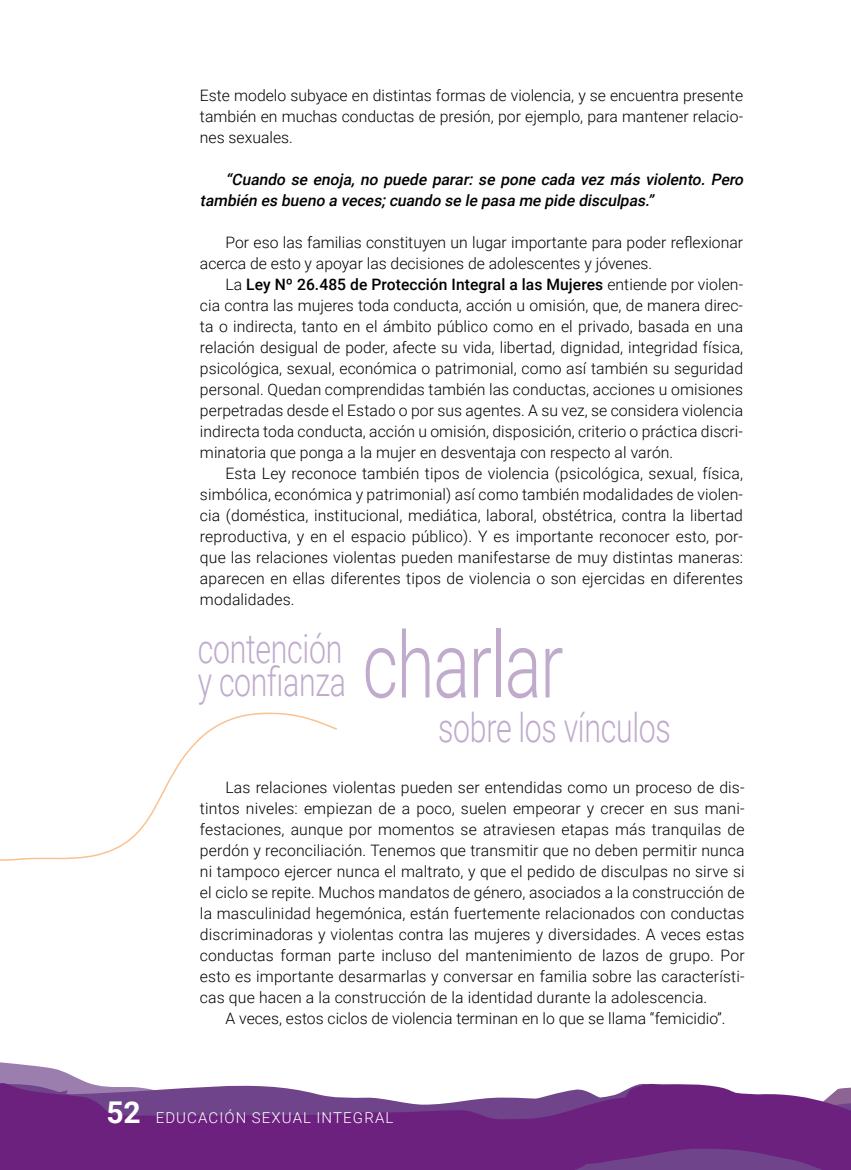
<style>
.page{position:relative;width:851px;height:1170px;background:#fff}
.page>*{position:absolute;margin:0;border:0;box-sizing:border-box;transform-origin:0 0}
.t1{font:300 91.95px "Roboto";color:#c0abcd;scale:.75 1}
.t2{font:300 40.35px/33px "Roboto";letter-spacing:-.01em;color:#c0abcd;scale:.75 1}
.t3{font:300 15.75px/21px "Roboto";letter-spacing:.005em;color:#000;text-align:justify}
.t4{font:italic 500 15.75px/21px "Roboto";color:#000}
.t5{font:300 15px "Roboto";letter-spacing:.075em;color:#fff}
.s1{font-weight:500}
.s2{font-weight:700;font-size:30px}
</style>
<div class="page">
<svg style="left:0;top:1062px;width:442px;height:107px;fill:#6c217f"></svg>
<svg style="left:442px;top:1083px;width:408px;height:86px;background:#7e4290"></svg>
<svg style="left:0;top:712px;width:337px;height:149px"></svg>
<p class="t3" style="left:200px;top:84px;width:544px">Este modelo subyace en distintas formas de violencia, y se encuentra presente también en muchas conductas de presión, por ejemplo, para mantener relacio&shy;nes sexuales.</p>
<p class="t4" style="left:200px;top:168px;width:548px;text-indent:26px">“Cuando se enoja, no puede parar: se pone cada vez más violento. Pero también es bueno a veces;cuando se le pasa me pide disculpas.”</p>
<p class="t3" style="left:200px;top:231px;width:544px;text-indent:26px">Por eso las familias constituyen un lugar importante para poder reflexionar acerca de esto y apoyar las decisiones de adolescentes y jóvenes.</p>
<p class="t3" style="left:200px;top:273px;width:544px;text-indent:26px">La <span class="s1">Ley Nº 26.485 de Protección Integral a las Mujeres</span> entiende por violen&shy;cia contra las mujeres toda conducta, acción u omisión, que, de manera direc&shy;ta o indirecta, tanto en el ámbito público como en el privado, basada en una relación desigual de poder, afecte su vida, libertad, dignidad, integridad física, psicológica, sexual, económica o patrimonial, como así también su seguridad personal. Quedan comprendidas también las conductas, acciones u omisiones perpetradas desde el Estado o por sus agentes. A su vez, se considera violencia indirecta toda conducta, acción u omisión, disposición, criterio o práctica discri&shy;minatoria que ponga a la mujer en desventaja con respecto al varón.</p>
<p class="t3" style="left:200px;top:462px;width:544px;text-indent:26px">Esta Ley reconoce también tipos de violencia (psicológica, sexual, física, simbólica, económica y patrimonial) así como también modalidades de violen&shy;cia (doméstica, institucional, mediática, laboral, obstétrica, contra la libertad reproductiva, y en el espacio público). Y es importante reconocer esto, por&shy;que las relaciones violentas pueden manifestarse de muy distintas maneras: aparecen en ellas diferentes tipos de violencia o son ejercidas en diferentes modalidades.</p>
<h2 class="t2" style="left:198px;top:630px;width:199px">contención y confianza</h2>
<h1 class="t1" style="left:362px;top:600px;width:269px">charlar</h1>
<h2 class="t2" style="left:438px;top:709px;width:311px">sobre los vínculos</h2>
<p class="t3" style="left:200px;top:776px;width:546px;text-indent:26px">Las relaciones violentas pueden ser entendidas como un proceso de dis&shy;tintos niveles: empiezan de a poco, suelen empeorar y crecer en sus mani&shy;festaciones, aunque por momentos se atraviesen etapas más tranquilas de perdón y reconciliación. Tenemos que transmitir que no deben permitir nunca ni tampoco ejercer nunca el maltrato, y que el pedido de disculpas no sirve si el ciclo se repite. M uchos mandatos de género, asociados a la construcción de la masculinidad hegemónica, están fuertemente relacionados con conductas discriminadoras y violentas contra las mujeres y diversidades. A veces estas conductas forman parte incluso del mantenimiento de lazos de grupo. Por esto es importante desarmarlas y conversar en familia sobre las característi&shy;cas que hacen a la construcción de la identidad durante la adolescencia.</p>
<p class="t3" style="left:225px;top:1007px;width:501px">A veces, estos ciclos de violencia terminan en lo que se llama “femicidio”.</p>
<p class="t5" style="left:106px;top:1107px;width:288px"><span class="s2">52</span> educaciÓn sexual integral</p>
</div>
